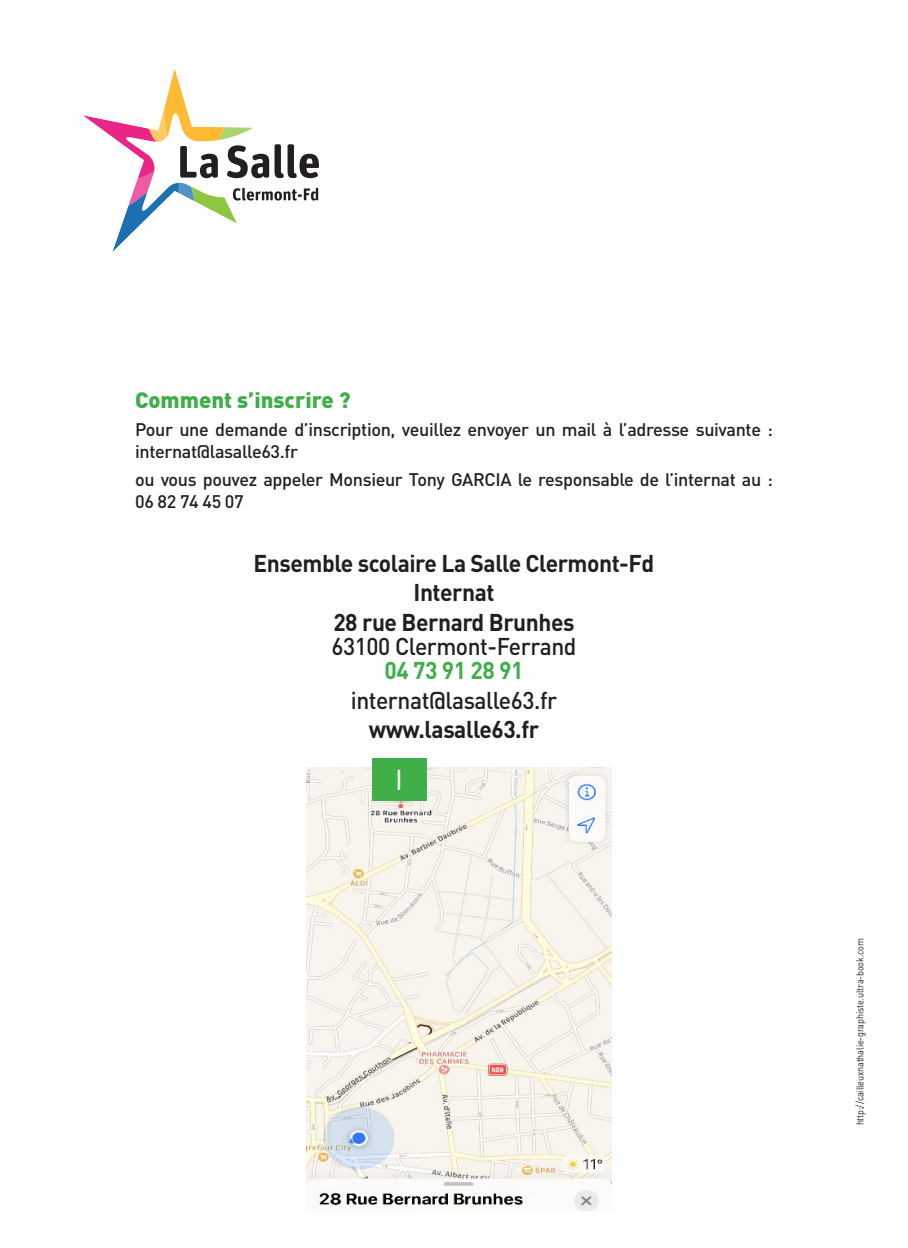
<style>
.page{position:relative;width:908px;height:1248px;background:#fff}
.page>*{position:absolute;margin:0;border:0;box-sizing:border-box;transform-origin:0 0}
.t1{font:28px "Open Sans";color:#fff}
.t2{font:700 24px/29.6px "DIN";letter-spacing:-.02em;color:#231f20;text-align:center;scale:.95 1}
.t3{font:500 24px "DIN";letter-spacing:-.02em;color:#231f20;scale:.95 1}
.t4{font:700 24px "DIN";letter-spacing:-.02em;color:#40ae49;scale:.95 1}
.t5{font:900 22px "DIN";color:#40ae49}
.t6{font:500 18px/22px "DIN";letter-spacing:-.02em;color:#231f20}
.t7{font:10px "DIN";letter-spacing:-.015em;color:#231f20;scale:.9 1}
</style>
<div class="page">
<svg style="left:83px;top:68px;width:236px;height:184px"></svg>
<img style="left:306px;top:767px;width:304px;height:442px">
<div style="left:371px;top:758px;width:55px;height:42px;background:#40ae49"></div>
<p class="t5" style="left:135px;top:385px;width:217px">Comment s’inscrire ?</p>
<p class="t6" style="left:135px;top:417px;width:639px">Pour une demande d’inscription, veuillez envoyer un mail à l’adresse suivante : internat@lasalle63.fr</p>
<p class="t6" style="left:135px;top:467px;width:639px">ou vous pouvez appeler Monsieur Tony GARCIA le responsable de l’internat au :<br>06 82 74 45 07</p>
<h2 class="t2" style="left:253px;top:547px;width:423px">Ensemble scolaire La Salle Clermont-Fd<br>Internat<br>28 rue Bernard Brunhes</h2>
<h2 class="t3" style="left:331px;top:631px;width:259px">63100 Clermont-Ferrand</h2>
<h2 class="t4" style="left:384px;top:654px;width:148px">04 73 91 28 91</h2>
<h2 class="t3" style="left:350px;top:684px;width:218px">internat@lasalle63.fr</h2>
<h2 class="t2" style="left:369px;top:713px;width:180px">www.lasalle63.fr</h2>
<h1 class="t1" style="left:395px;top:760px;width:9px">I</h1>
<p class="t7" style="left:853px;top:1125px;width:209px;rotate:-90deg">http://cailleuxnathalie-graphiste.ultra-book.com</p>
</div>
